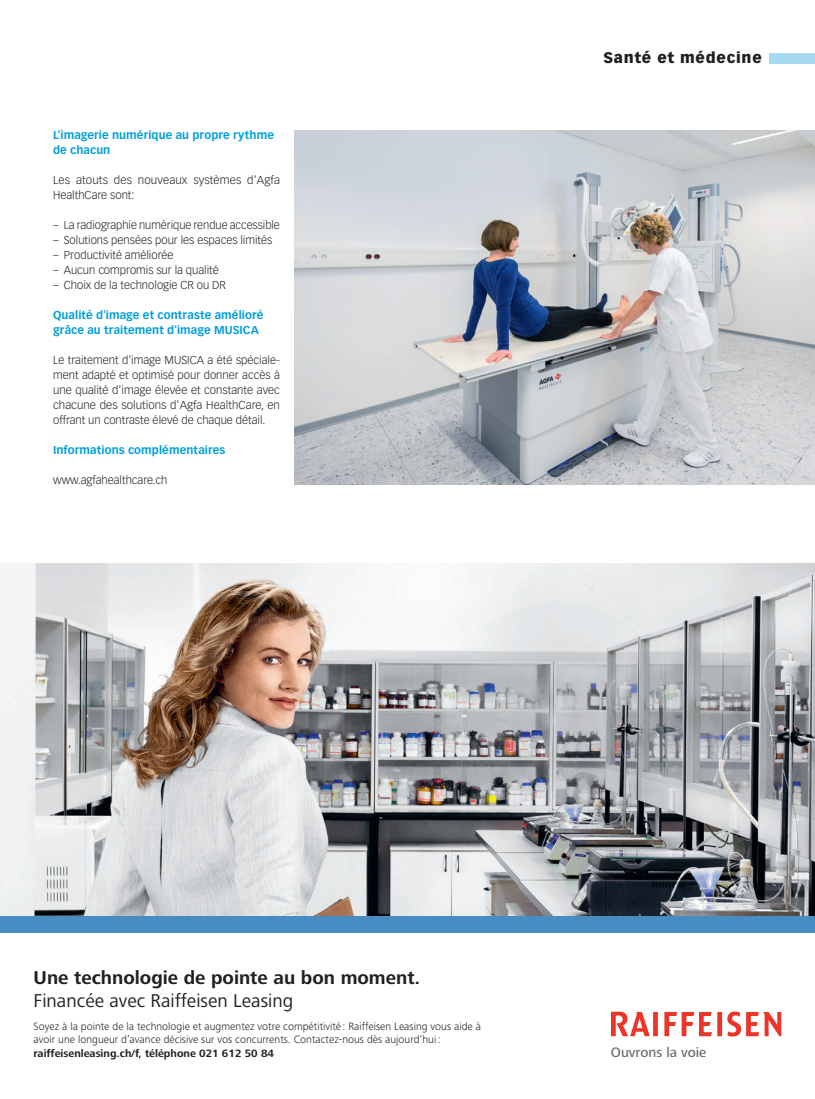
<style>
.page{position:relative;width:815px;height:1099px;background:#fff}
.page>*{position:absolute;margin:0;border:0;box-sizing:border-box;transform-origin:0 0}
.t1{font:700 19.25px "Frutiger Next LT";color:#231f20}
.t2{font:19.25px "Frutiger Next LT";color:#231f20}
.t3{font:900 15px "Vectora LT Std";letter-spacing:.05em;color:#231f20}
.t4{font:500 14.25px "Frutiger Next LT";color:#6c6d70}
.t5{font:300 11.25px/15px "Vectora LT Std";color:#231f20}
.t6{font:700 11.25px/15px "Vectora LT Std";letter-spacing:.005em;color:#009fda}
.t7{font:300 11px/13.2px "Frutiger Next LT";color:#231f20}
.t8{font:700 11px "Frutiger Next LT";color:#231f20}
</style>
<div class="page">
<div style="left:770px;top:53px;width:45px;height:10px;background:#a5daf2"></div>
<img style="left:294px;top:130px;width:521px;height:354px">
<img style="left:0;top:563px;width:815px;height:353px">
<div style="left:0;top:916px;width:815px;height:17px;background:#478dc4"></div>
<svg style="left:611px;top:1011px;width:170px;height:25px"></svg>
<p class="t6" style="left:53px;top:128px;width:222px">L'imagerie numérique au propre rythme de chacun</p>
<p class="t5" style="left:53px;top:173px;width:228px">Les atouts des nouveaux systèmes d'Agfa<br>HealthCare sont:</p>
<p class="t5" style="left:53px;top:218px;width:228px">– La radiographie numérique rendue accessible</p>
<p class="t5" style="left:53px;top:233px;width:221px">– Solutions pensées pour les espaces limités</p>
<p class="t5" style="left:53px;top:248px;width:122px">– Productivité améliorée</p>
<p class="t5" style="left:53px;top:263px;width:167px">– Aucun compromis sur la qualité</p>
<p class="t5" style="left:53px;top:278px;width:174px">– Choix de la technologie CR ou DR</p>
<p class="t6" style="left:53px;top:308px;width:212px">Qualité d'image et contraste amélioré grâce au traitement d'image MUSICA</p>
<p class="t5" style="left:53px;top:353px;width:228px;text-align:justify">Le traitement d'image MUSICA a été spéciale&shy;ment adapté et optimisé pour donner accès à une qualité d'image élevée et constante avec chacune des solutions d'Agfa HealthCare, en offrant un contraste élevé de chaque détail.</p>
<p class="t6" style="left:53px;top:443px;width:174px">Informations complémentaires</p>
<p class="t5" style="left:53px;top:473px;width:116px">www.agfahealthcare.ch</p>
<h2 class="t3" style="left:603px;top:49px;width:160px">Santé et médecine</h2>
<h1 class="t1" style="left:34px;top:966px;width:388px">Une technologie de pointe au bon moment.</h1>
<h1 class="t2" style="left:34px;top:990px;width:261px">Financée avec Raiffeisen Leasing</h1>
<p class="t7" style="left:34px;top:1019px;width:449px">Soyez à la pointe de la technologie et augmentez votre compétitivité : Raiffeisen Leasing vous aide à avoir une longueur d‘avance décisive sur vos concurrents. Contactez-nous dès aujourd‘hui:</p>
<p class="t8" style="left:34px;top:1046px;width:242px">raiffeisenleasing.ch/f, téléphone 021 612 50 84</p>
<p class="t4" style="left:611px;top:1044px;width:97px">Ouvrons la voie</p>
</div>
